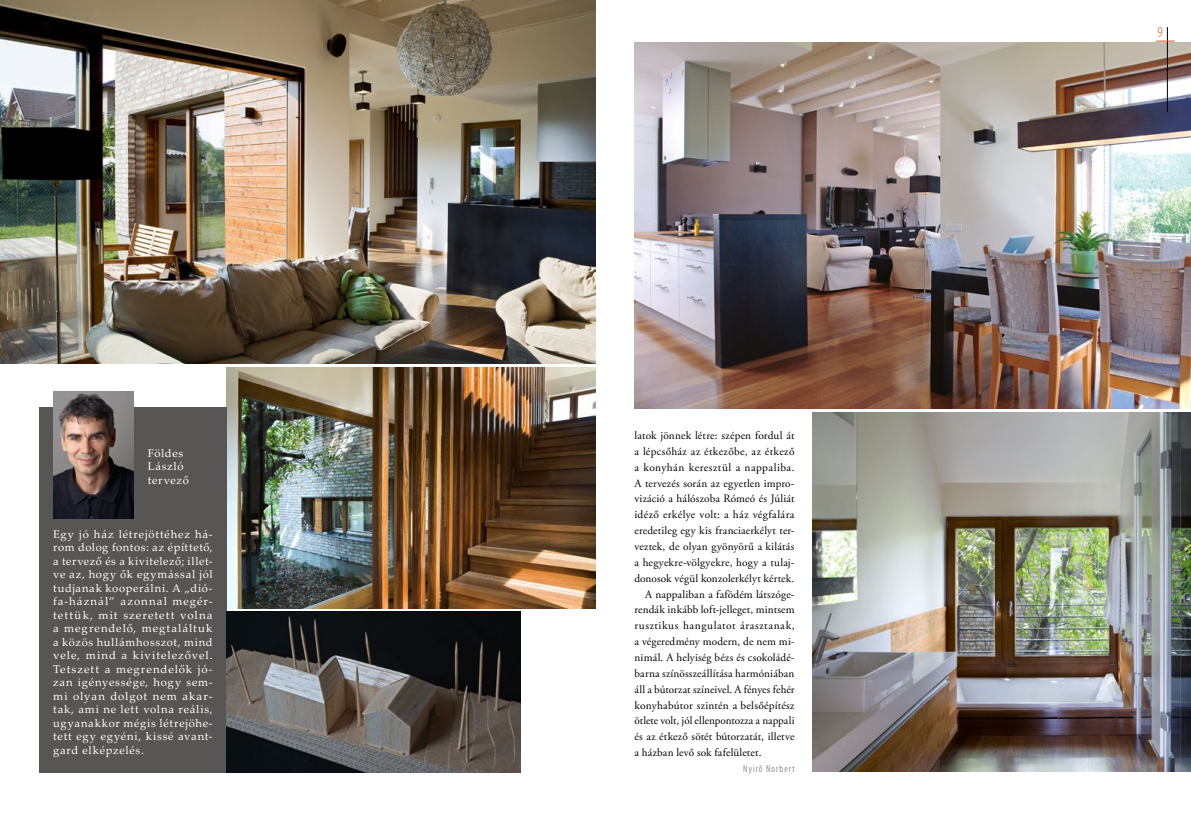
<style>
.page{position:relative;width:1191px;height:815px;background:#fff}
.page>*{position:absolute;margin:0;border:0;box-sizing:border-box;transform-origin:0 0}
.t1{font:300 condensed 15.12px "Myriad Pro";color:#d8551e}
.t2{font:11.25px "Adobe Garamond Pro";letter-spacing:.015em;color:#000}
.t3{font:11.25px/13.5px "OT Palatino Linotype";letter-spacing:.06em;color:#fff}
.t4{font:11.25px "Adobe Garamond Pro";letter-spacing:.05em;color:#000}
.t5{font:11.25px "Adobe Garamond Pro";letter-spacing:.035em;color:#000}
.t6{font:300 condensed 10.12px "Myriad Pro";letter-spacing:.11em;color:#575654}
</style>
<div class="page">
<img style="left:227px;top:367px;width:368px;height:241px">
<img style="left:634px;top:43px;width:557px;height:365px">
<div style="left:39px;top:407px;width:188px;height:365px;background:#575654"></div>
<img style="left:53px;top:391px;width:81px;height:127px">
<img style="left:0;top:0;width:595px;height:364px">
<img style="left:813px;top:412px;width:378px;height:360px">
<img style="left:227px;top:612px;width:294px;height:160px">
<hr style="left:1167px;top:27px;width:1px;height:85px;background:#000">
<svg style="left:1156px;top:41px;width:18px;height:1px"></svg>
<p class="t3" style="left:148px;top:446px;width:43px">Földes<br>László tervező</p>
<p class="t3" style="left:53px;top:527px;width:161px;text-align:justify">Egy jó ház létrejöttéhez há&shy;rom dolog fontos: az építtető, a tervező és a kivitelező; illet&shy;ve az, hogy ők egymással jól tudjanak kooperálni. A „dió&shy;fa-háznál” azonnal megér&shy;tettük, mit szeretett volna a megrendelő, megtaláltuk a közös hullámhosszot, mind vele, mind a kivitelezővel.<br>Tetszett a megrendelők jó&shy;zan igényessége, hogy sem&shy;mi olyan dolgot nem akar&shy;tak, ami ne lett volna reális, ugyanakkor mégis létrejöhe&shy;tett egy egyéni, kissé avant&shy;gard elképzelés.</p>
<p class="t2" style="left:634px;top:429px;width:162px">latok jönnek létre: szépen fordul át</p>
<p class="t2" style="left:634px;top:444px;width:162px">a lépcsőház az étkezőbe, az étkező</p>
<p class="t5" style="left:634px;top:460px;width:161px">a konyhán keresztül a nappaliba.</p>
<p class="t2" style="left:634px;top:476px;width:161px">A tervezés során az egyetlen impro-</p>
<p class="t2" style="left:634px;top:492px;width:161px">vizáció a hálószoba Rómeó és Júliát</p>
<p class="t2" style="left:634px;top:508px;width:162px">idéző erkélye volt: a ház végfalára</p>
<p class="t2" style="left:634px;top:524px;width:161px">eredetileg egy kis franciaerkélyt ter-</p>
<p class="t2" style="left:634px;top:540px;width:161px">veztek, de olyan gyönyörű a kilátás</p>
<p class="t2" style="left:634px;top:555px;width:161px">a hegyekre-völgyekre, hogy a tulaj-</p>
<p class="t2" style="left:634px;top:571px;width:161px">donosok végül konzolerkélyt kértek.</p>
<p class="t2" style="left:645px;top:587px;width:151px">A nappaliban a fafödém látszóge-</p>
<p class="t2" style="left:634px;top:603px;width:161px">rendák inkább loft-jelleget, mintsem</p>
<p class="t4" style="left:634px;top:619px;width:161px">rusztikus hangulatot árasztanak,</p>
<p class="t2" style="left:634px;top:635px;width:161px">a végeredmény modern, de nem mi-</p>
<p class="t2" style="left:634px;top:651px;width:161px">nimál. A helyiség bézs és csokoládé-</p>
<p class="t2" style="left:634px;top:666px;width:162px">barna színösszeállítása harmóniában</p>
<p class="t2" style="left:634px;top:682px;width:162px">áll a bútorzat színeivel. A fényes fehér</p>
<p class="t2" style="left:634px;top:698px;width:162px">konyhabútor szintén a belsőépítész</p>
<p class="t2" style="left:634px;top:714px;width:161px">ötlete volt, jól ellenpontozza a nappali</p>
<p class="t2" style="left:634px;top:730px;width:162px">és az étkező sötét bútorzatát, illetve</p>
<p class="t2" style="left:634px;top:746px;width:128px">a házban levő sok fafelületet.</p>
<p class="t6" style="left:743px;top:763px;width:53px">Nyirő Norbert</p>
<h1 class="t1" style="left:1157px;top:24px;width:7px">9</h1>
</div>
